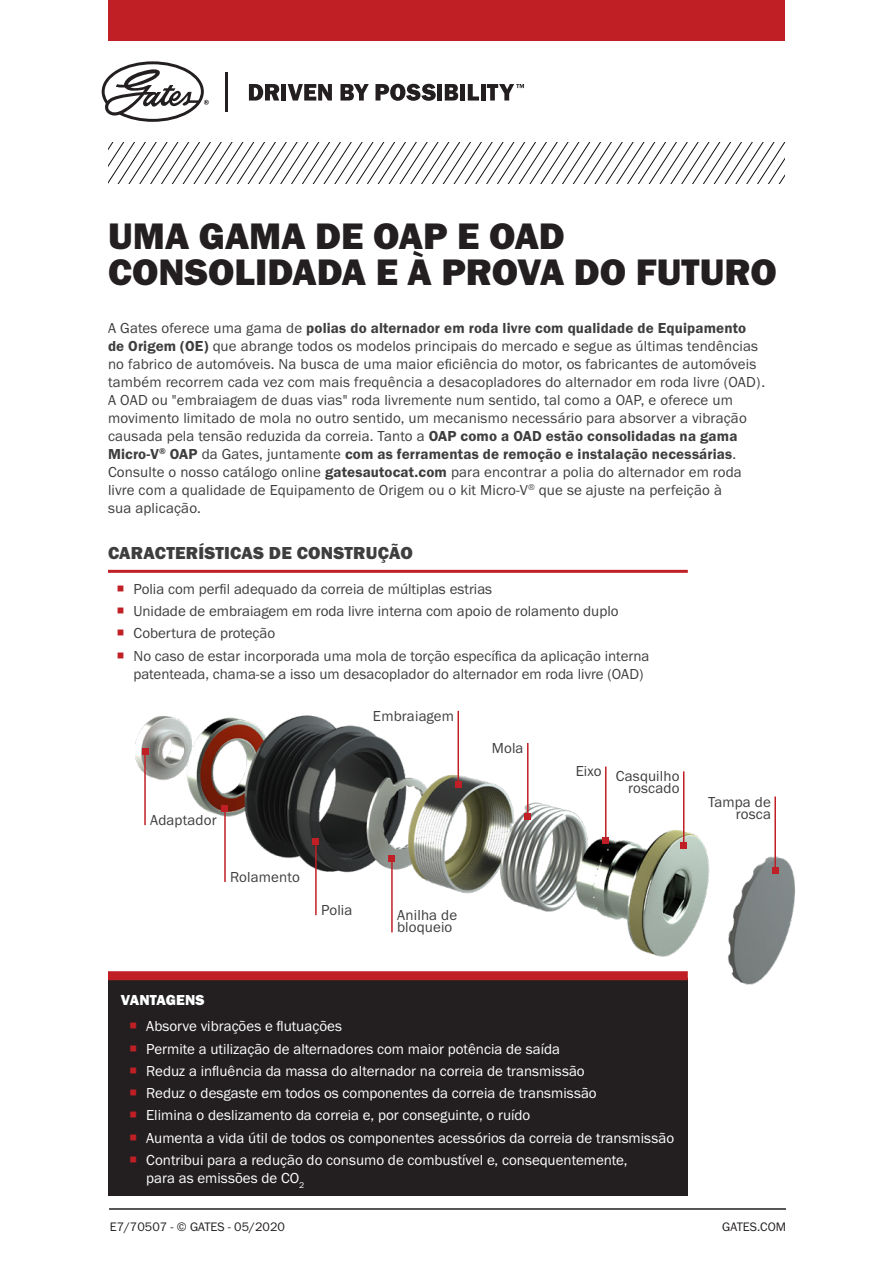
<style>
.page{position:relative;width:893px;height:1263px;background:#fff}
.page>*{position:absolute;margin:0;border:0;box-sizing:border-box;transform-origin:0 0}
.Paragraph_-_Title{font:38.25px/36px "Franklin Gothic URW Hea";color:#231f20}
.Bullets_-_Title{font:18px "Franklin Gothic URW Hea";letter-spacing:.01em;color:#3e3e3f}
.Paragraph_-_Body{font:15px/18px "Franklin Gothic URW Boo";letter-spacing:.01em;color:#3e3e3f}
.t1{font:15px/18px "Franklin Gothic URW Boo";color:#fff}
.PART_INFO{font:15px/12px "Franklin Gothic URW Boo";letter-spacing:.01em;color:#3e3e3f;text-align:right}
.Black_Frame_-_Top_Re{font:15px "Franklin Gothic URW Hea";letter-spacing:.01em;color:#fff}
.t2{font:12.75px "Franklin Gothic URW Boo";color:#231f20}
.s1{font-family:"Franklin Gothic URW Dem"}
</style>
<div class="page">
<hr style="left:109px;top:1208px;width:677px;height:2px;background:#231f20">
<svg style="left:108px;top:143px;width:677px;height:40px"></svg>
<div style="left:108px;top:978px;width:580px;height:218px;background:#231f20"></div>
<hr style="left:108px;top:570px;width:580px;height:3px;background:#c02025">
<img style="left:108px;top:710px;width:687px;height:275px">
<hr style="left:774px;top:796px;width:2px;height:74px;background:#c02025">
<svg style="left:772px;top:867px;width:6px;height:6px"></svg>
<hr style="left:683px;top:771px;width:1px;height:74px;background:#c02025">
<svg style="left:681px;top:842px;width:6px;height:6px"></svg>
<hr style="left:605px;top:766px;width:1px;height:74px;background:#c02025">
<svg style="left:603px;top:837px;width:6px;height:6px"></svg>
<hr style="left:527px;top:743px;width:1px;height:74px;background:#c02025">
<svg style="left:525px;top:814px;width:6px;height:6px"></svg>
<hr style="left:457px;top:711px;width:2px;height:74px;background:#c02025">
<svg style="left:455px;top:782px;width:6px;height:6px"></svg>
<hr style="left:391px;top:858px;width:2px;height:74px;background:#c02025">
<svg style="left:389px;top:855px;width:6px;height:6px"></svg>
<hr style="left:315px;top:841px;width:2px;height:74px;background:#c02025">
<svg style="left:313px;top:838px;width:6px;height:6px"></svg>
<hr style="left:224px;top:808px;width:2px;height:74px;background:#c02025">
<svg style="left:222px;top:805px;width:6px;height:6px"></svg>
<hr style="left:144px;top:751px;width:2px;height:74px;background:#c02025">
<svg style="left:142px;top:748px;width:6px;height:6px"></svg>
<div style="left:108px;top:0;width:677px;height:40px;background:#c02025"></div>
<hr style="left:225px;top:72px;width:3px;height:39px;background:#231f20">
<svg style="left:249px;top:84px;width:30px;height:17px"></svg>
<div style="left:281px;top:84px;width:5px;height:17px;background:#231f20"></div>
<svg style="left:288px;top:84px;width:44px;height:17px"></svg>
<svg style="left:340px;top:84px;width:29px;height:17px"></svg>
<svg style="left:375px;top:84px;width:61px;height:17px"></svg>
<div style="left:437px;top:84px;width:5px;height:17px;background:#231f20"></div>
<svg style="left:445px;top:84px;width:13px;height:17px"></svg>
<div style="left:460px;top:84px;width:5px;height:17px;background:#231f20"></div>
<svg style="left:468px;top:84px;width:11px;height:17px"></svg>
<div style="left:481px;top:84px;width:5px;height:17px;background:#231f20"></div>
<svg style="left:487px;top:84px;width:37px;height:17px"></svg>
<svg style="left:102px;top:61px;width:107px;height:61px"></svg>
<p class="Paragraph_-_Title" style="left:108px;top:217px;width:670px">UMA GAMA DE OAP E OAD<br>CONSOLIDADA E À PROVA DO FUTURO</p>
<p class="Paragraph_-_Body" style="left:108px;top:318px;width:659px">A Gates oferece uma gama de <span class="s1">polias do alternador em roda livre com qualidade de Equipamento de Origem (OE)</span> que abrange todos os modelos principais do mercado e segue as últimas tendências no fabrico de automóveis. Na busca de uma maior eficiência do motor, os fabricantes de automóveis também recorrem cada vez com mais frequência a desacopladores do alternador em roda livre (OAD).<br>A OAD ou "embraiagem de duas vias" roda livremente num sentido, tal como a OAP, e oferece um movimento limitado de mola no outro sentido, um mecanismo necessário para absorver a vibração causada pela tensão reduzida da correia. Tanto a <span class="s1">OAP como a OAD estão consolidadas na gama Micro-V</span><sup>®</sup> <span class="s1">OAP</span> da Gates, juntamente <span class="s1">com as ferramentas de remoção e instalação necessárias</span>.<br>Consulte o nosso catálogo online <span class="s1">gatesautocat.com</span> para encontrar a polia do alternador em roda livre com a qualidade de Equipamento de Origem ou o kit Micro-V<sup>®</sup> que se ajuste na perfeição à<br>sua aplicação.</p>
<p class="Bullets_-_Title" style="left:108px;top:541px;width:306px">CARACTERÍSTICAS DE CONSTRUÇÃO</p>
<p class="Paragraph_-_Body" style="left:134px;top:580px;width:360px">Polia com perfil adequado da correia de múltiplas estrias</p>
<p class="Paragraph_-_Body" style="left:134px;top:602px;width:487px">Unidade de embraiagem em roda livre interna com apoio de rolamento duplo</p>
<p class="Paragraph_-_Body" style="left:134px;top:624px;width:143px">Cobertura de proteção</p>
<p class="Paragraph_-_Body" style="left:134px;top:646px;width:517px">No caso de estar incorporada uma mola de torção específica da aplicação interna patenteada, chama-se a isso um desacoplador do alternador em roda livre (OAD)</p>
<p class="PART_INFO" style="left:373px;top:709px;width:83px">Embraiagem</p>
<p class="PART_INFO" style="left:150px;top:814px;width:68px">Adaptador</p>
<p class="PART_INFO" style="left:230px;top:871px;width:71px">Rolamento</p>
<p class="PART_INFO" style="left:321px;top:904px;width:33px">Polia</p>
<p class="PART_INFO" style="left:397px;top:909px;width:62px;text-align:left">Anilha de bloqueio</p>
<p class="PART_INFO" style="left:492px;top:742px;width:33px">Mola</p>
<p class="PART_INFO" style="left:576px;top:765px;width:27px">Eixo</p>
<p class="PART_INFO" style="left:616px;top:770px;width:65px">Casquilho roscado</p>
<p class="Black_Frame_-_Top_Re" style="left:121px;top:990px;width:85px">VANTAGENS</p>
<p class="t1" style="left:146px;top:1017px;width:197px">Absorve vibrações e flutuações</p>
<p class="t1" style="left:146px;top:1039px;width:415px">Permite a utilização de alternadores com maior potência de saída</p>
<p class="t1" style="left:146px;top:1061px;width:440px">Reduz a influência da massa do alternador na correia de transmissão</p>
<p class="t1" style="left:146px;top:1084px;width:452px">Reduz o desgaste em todos os componentes da correia de transmissão</p>
<p class="t1" style="left:146px;top:1106px;width:386px">Elimina o deslizamento da correia e, por conseguinte, o ruído</p>
<p class="t1" style="left:146px;top:1128px;width:529px">Aumenta a vida útil de todos os componentes acessórios da correia de transmissão</p>
<p class="t1" style="left:146px;top:1150px;width:483px">Contribui para a redução do consumo de combustível e, consequentemente, para as emissões de CO<sub>2</sub></p>
<p class="PART_INFO" style="left:708px;top:795px;width:64px">Tampa de rosca</p>
<p class="t2" style="left:110px;top:1219px;width:177px">E7/70507 - © GATES - 05/2020</p>
<p class="t2" style="left:722px;top:1219px;width:65px">GATES.COM</p>
</div>
